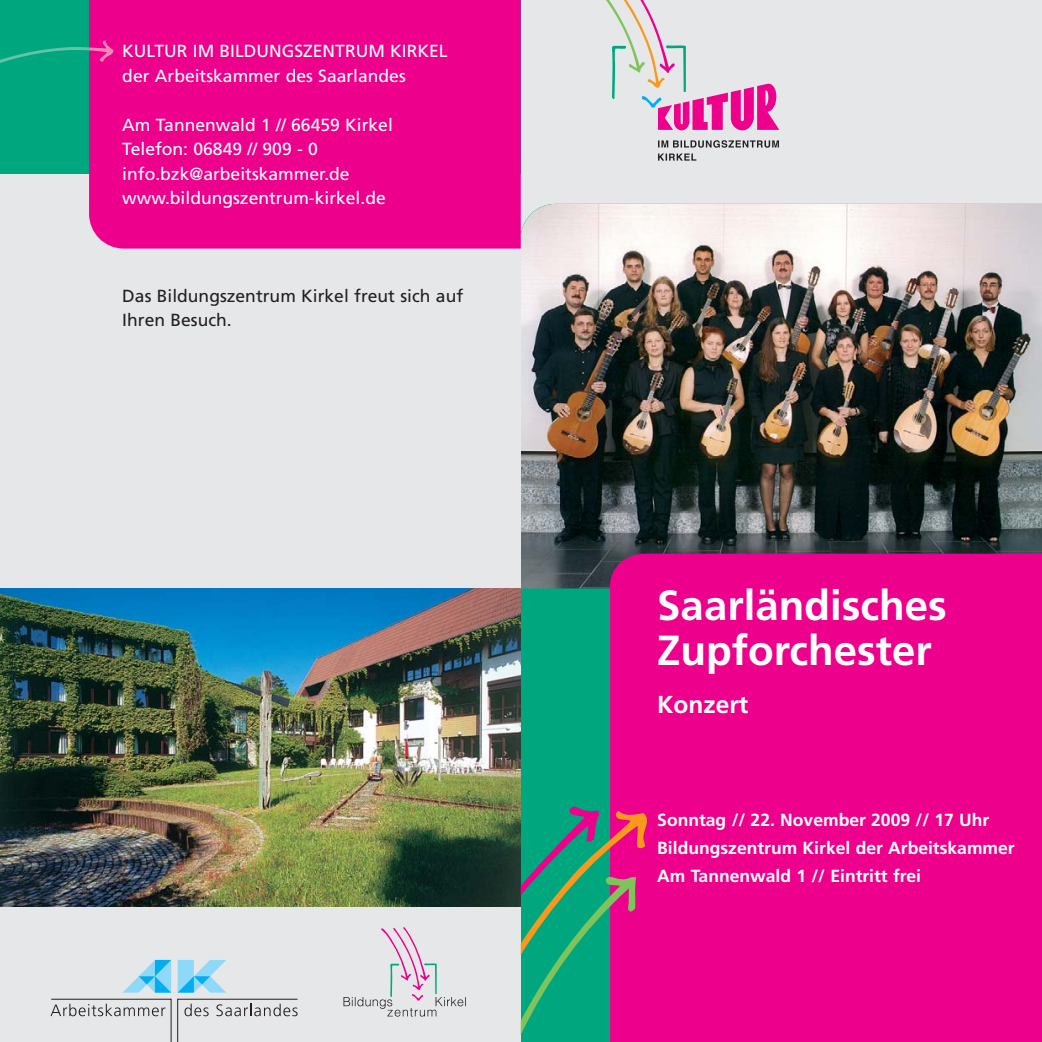
<style>
.page{position:relative;width:1042px;height:1042px;background:#fff}
.page>*{position:absolute;margin:0;border:0;box-sizing:border-box;transform-origin:0 0}
.t1{font:700 42px/45.5px "Frutiger";color:#fff}
.t2{font:700 24.5px "Frutiger";color:#fff}
.t3{font:17.5px/24.5px "Frutiger";color:#fff}
.t4{font:700 17.5px/28px "Frutiger";color:#fff}
.t5{font:17.5px/24.5px "Frutiger";color:#231f20}
</style>
<div class="page">
<div style="left:521px;top:0;width:520px;height:234px;background:#e6e7e8"></div>
<div style="left:521px;top:588px;width:89px;height:454px;background:#00a77e"></div>
<img style="left:521px;top:204px;width:520px;height:384px">
<div style="left:0;top:0;width:521px;height:1042px;background:#e6e7e8"></div>
<div style="left:0;top:0;width:521px;height:174px;background:#00a77e"></div>
<img style="left:0;top:589px;width:521px;height:317px">
<div style="left:610px;top:554px;width:431px;height:488px;background:#ec008c"></div>
<div style="left:89px;top:0;width:432px;height:249px;background:#ec008c"></div>
<svg style="left:178px;top:960px;width:48px;height:32px"></svg>
<svg style="left:123px;top:960px;width:48px;height:32px"></svg>
<svg style="left:51px;top:998px;width:247px;height:44px"></svg>
<svg style="left:606px;top:0;width:173px;height:130px"></svg>
<svg style="left:658px;top:154px;width:38px;height:7px"></svg>
<svg style="left:658px;top:140px;width:121px;height:8px"></svg>
<svg style="left:521px;top:801px;width:132px;height:234px;background:#5d717c"></svg>
<svg style="left:0;top:40px;width:114px;height:29px"></svg>
<svg style="left:343px;top:927px;width:123px;height:89px"></svg>
<p class="t3" style="left:122px;top:40px;width:327px">KULTUR IM BILDUNGSZENTRUM KIRKEL der Arbeitskammer des Saarlandes</p>
<p class="t3" style="left:122px;top:114px;width:272px">Am Tannenwald 1 // 66459 Kirkel<br>Telefon: 06849 // 909 - 0 info.bzk@arbeitskammer.de www.bildungszentrum-kirkel.de</p>
<p class="t5" style="left:122px;top:285px;width:342px">Das Bildungszentrum Kirkel freut sich auf<br>Ihren Besuch.</p>
<h1 class="t1" style="left:657px;top:586px;width:291px">Saarländisches<br>Zupforchester</h1>
<h2 class="t2" style="left:657px;top:694px;width:93px">Konzert</h2>
<p class="t4" style="left:657px;top:807px;width:359px">Sonntag // 22. November 2009 // 17 Uhr<br>Bildungszentrum Kirkel der Arbeitskammer<br>Am Tannenwald 1 // Eintritt frei</p>
</div>
